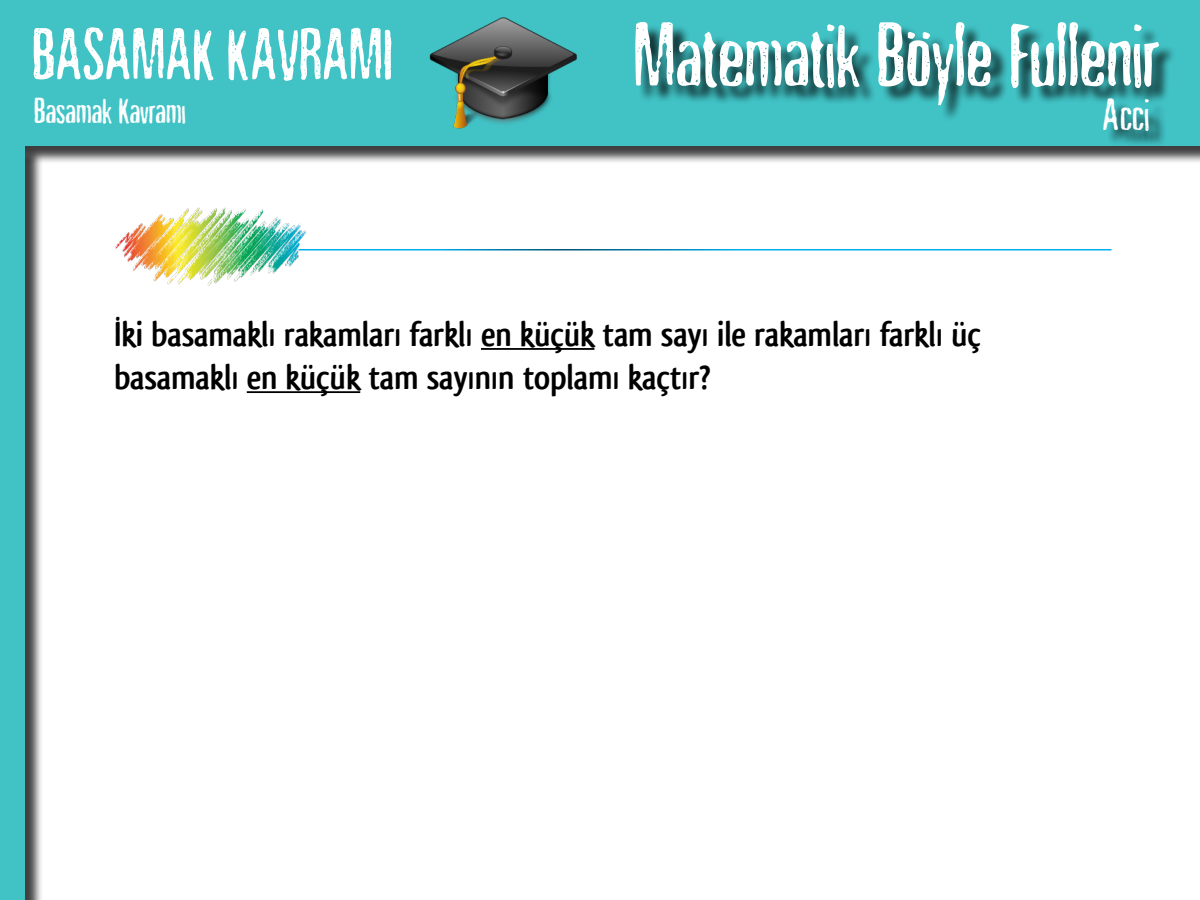
<style>
.page{position:relative;width:1200px;height:900px;background:#fff}
.page>*{position:absolute;margin:0;border:0;box-sizing:border-box;transform-origin:0 0}
.t1{font:90px "Nicotine Stains";color:#fff}
.t2{font:72px "Nicotine Stains";color:#fff}
.t3{font:45px "Nicotine Stains";color:#fff}
.Sinif4{font:700 36px "Qlassik";color:#000}
.t4{font:36px "Nicotine Stains";color:#fff}
</style>
<div class="page">
<div style="left:2px;top:3px;width:1198px;height:161px;background:#000;opacity:.75"></div>
<div style="left:0;top:1px;width:1200px;height:144px;background:#41c3c6"></div>
<div style="left:637px;top:24px;width:540px;height:99px;background:#000;opacity:.75"></div>
<div style="left:1106px;top:101px;width:61px;height:48px;background:#000;opacity:.75"></div>
<div style="left:2px;top:146px;width:41px;height:754px;background:#000;opacity:.75"></div>
<div style="left:0;top:144px;width:25px;height:756px;background:#41c3c6"></div>
<img style="left:423px;top:8px;width:159px;height:130px">
<img style="left:115px;top:207px;width:191px;height:79px">
<hr style="left:298px;top:249px;width:814px;height:2px;background:#fff">
<hr style="left:481px;top:348px;width:113px;height:2px;background:#000">
<hr style="left:247px;top:391px;width:113px;height:2px;background:#000">
<p class="t2" style="left:32px;top:15px;width:363px">BASAMAK KAVRAMI</p>
<p class="t4" style="left:34px;top:92px;width:153px">Basamak Kavramı</p>
<p class="t1" style="left:633px;top:6px;width:528px">Matematik Böyle Fullenir</p>
<p class="t3" style="left:1103px;top:90px;width:48px">Acci</p>
<p class="Sinif4" style="left:114px;top:313px;width:868px">İki basamaklı rakamları farklı en küçük tam sayı ile rakamları farklı üç</p>
<p class="Sinif4" style="left:114px;top:357px;width:598px">basamaklı en küçük tam sayının toplamı kaçtır?</p>
</div>
